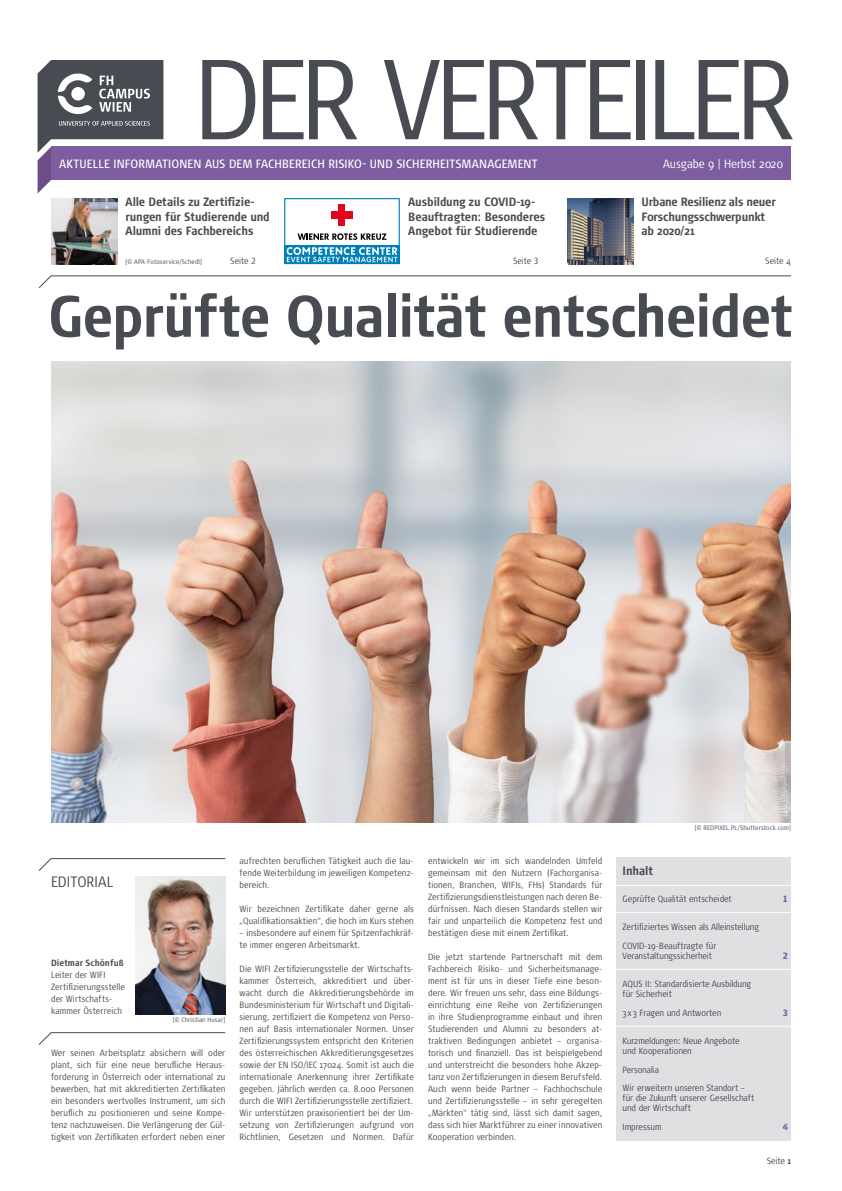
<style>
.page{position:relative;width:842px;height:1191px;background:#fff}
.page>*{position:absolute;margin:0;border:0;box-sizing:border-box;transform-origin:0 0}
.t1{font:300 condensed 113.2px "Signa OT";letter-spacing:-.06em;color:#494b52}
.t2{font:700 condensed 58px "Signa OT";letter-spacing:-.015em;color:#494b52}
.t3{font:300 condensed 15px "Signa OT";color:#494b52}
.t4{font:700 condensed 12px/14.4px "Signa OT";letter-spacing:-.01em;color:#494b52}
.t5{font:condensed 12px "Signa OT";letter-spacing:.01em;color:#fff}
.t6{font:300 condensed 12px "Signa OT";letter-spacing:-.015em;color:#fff}
.t7{font:300 condensed 9px/12px "Signa OT";letter-spacing:.01em;color:#494b52;text-align:justify}
.t8{font:300 condensed 9px/10px "Signa OT";letter-spacing:-.01em;color:#494b52}
.t9{font:700 condensed 9px "Signa OT";letter-spacing:.01em;color:#494b52}
.t10{font:900 condensed 9px "Signa OT";color:#7d5d9f}
.t11{font:300 condensed 6.5px "Signa OT";letter-spacing:.025em;color:#494b52}
.s1{font-weight:700}
</style>
<div class="page">
<div style="left:51px;top:147px;width:740px;height:33px;background:#7d5d9f"></div>
<svg style="left:38px;top:275px;width:753px;height:14px"></svg>
<svg style="left:38px;top:858px;width:188px;height:13px"></svg>
<svg style="left:38px;top:1032px;width:188px;height:13px"></svg>
<img style="left:135px;top:876px;width:90px;height:138px">
<img style="left:51px;top:362px;width:740px;height:460px">
<div style="left:617px;top:857px;width:174px;height:283px;background:#e0e0e2"></div>
<hr style="left:614px;top:885px;width:179px;height:1px;background:#fff">
<hr style="left:614px;top:912px;width:179px;height:1px;background:#fff">
<hr style="left:614px;top:968px;width:179px;height:1px;background:#fff">
<hr style="left:614px;top:1025px;width:179px;height:1px;background:#fff">
<svg style="left:38px;top:60px;width:125px;height:133px"></svg>
<img style="left:567px;top:198px;width:66px;height:66px">
<svg style="left:284px;top:198px;width:116px;height:66px"></svg>
<img style="left:51px;top:198px;width:66px;height:66px">
<h1 class="t1" style="left:194px;top:37px;width:604px">DER VERTEILER</h1>
<h3 class="t5" style="left:59px;top:157px;width:480px">AKTUELLE INFORMATIONEN AUS DEM FACHBEREICH RISIKO- UND SICHERHEITSMANAGEMENT</h3>
<h3 class="t6" style="left:663px;top:157px;width:121px">Ausgabe 9 | Herbst 2020</h3>
<h3 class="t4" style="left:126px;top:195px;width:146px">Alle Details zu Zertifizie&shy;rungen für Studierende und<br>Alumni des Fachbereichs</h3>
<h3 class="t4" style="left:408px;top:195px;width:138px">Ausbildung zu COVID-19-<br>Beauftragten: Besonderes<br>Angebot für Studierende</h3>
<h3 class="t4" style="left:641px;top:195px;width:136px">Urbane Resilienz als neuer<br>Forschungsschwerpunkt ab 2020/21</h3>
<p class="t7" style="left:230px;top:255px;width:27px">Seite 2</p>
<p class="t7" style="left:513px;top:255px;width:27px">Seite 3</p>
<p class="t7" style="left:765px;top:255px;width:27px">Seite 4</p>
<h2 class="t2" style="left:48px;top:282px;width:746px">Geprüfte Qualität entscheidet</h2>
<p class="t11" style="left:126px;top:258px;width:78px">[© APA-Fotoservice/Schedl]</p>
<h3 class="t3" style="left:51px;top:873px;width:64px">EDITORIAL</h3>
<p class="t9" style="left:51px;top:958px;width:74px">Dietmar Schönfuß</p>
<p class="t7" style="left:51px;top:969px;width:75px;text-align:left">Leiter der WIFI<br>Zertifizierungsstelle der Wirtschafts&shy;kammer Österreich</p>
<p class="t11" style="left:173px;top:1016px;width:54px">[© Christian Husar]</p>
<p class="t7" style="left:51px;top:1047px;width:176px">Wer seinen Arbeitsplatz absichern will oder plant, sich für eine neue berufliche Heraus&shy;forderung in Österreich oder international zu bewerben, hat mit akkreditierten Zertifikaten ein besonders wertvolles Instrument, um sich beruflich zu positionieren und seine Kompe&shy;tenz nachzuweisen. Die Verlängerung der Gül&shy;tigkeit von Zertifikaten erfordert neben einer</p>
<p class="t7" style="left:240px;top:855px;width:176px">aufrechten beruflichen Tätigkeit auch die lau&shy;fende Weiterbildung im jeweiligen Kompetenz&shy;bereich.</p>
<p class="t7" style="left:240px;top:903px;width:176px">Wir bezeichnen Zertifikate daher gerne als „Qualifikationsaktien“, die hoch im Kurs stehen</p>
<p class="t7" style="left:240px;top:927px;width:176px">– insbesondere auf einem für Spitzenfachkräf&shy;te immer engeren Arbeitsmarkt.</p>
<p class="t7" style="left:240px;top:963px;width:176px">Die WIFI Zertifizierungsstelle der Wirtschafts&shy;kammer Österreich, akkreditiert und über&shy;wacht durch die Akkreditierungsbehörde im Bundesministerium für Wirtschaft und Digitali&shy;sierung, zertifiziert die Kompetenz von Perso&shy;nen auf Basis internationaler Normen. Unser Zertifizierungssystem entspricht den Kriterien des österreichischen Akkreditierungsgesetzes sowie der EN ISO/IEC 17024. Somit ist auch die internationale Anerkennung ihrer Zertifikate gegeben. Jährlich werden ca. 8.000 Personen durch die WIFI Zertifizierungsstelle zertifiziert.<br>Wir unterstützen praxisorientiert bei der Um&shy;setzung von Zertifizierungen aufgrund von Richtlinien, Gesetzen und Normen. Dafür</p>
<p class="t7" style="left:428px;top:855px;width:176px">entwickeln wir im sich wandelnden Umfeld gemeinsam mit den Nutzern (Fachorganisa&shy;tionen, Branchen, WIFIs, FHs) Standards für Zertifizierungsdienstleistungen nach deren Be&shy;dürfnissen. Nach diesen Standards stellen wir fair und unparteilich die Kompetenz fest und bestätigen diese mit einem Zertifikat.</p>
<p class="t7" style="left:428px;top:951px;width:176px">Die jetzt startende Partnerschaft mit dem Fachbereich Risiko- und Sicherheitsmanage&shy;ment ist für uns in dieser Tiefe eine beson&shy;dere. Wir freuen uns sehr, dass eine Bildungs&shy;einrichtung eine Reihe von Zertifizierungen in ihre Studienprogramme einbaut und ihren Studierenden und Alumni zu besonders at&shy;traktiven Bedingungen anbietet – organisa&shy;torisch und finanziell. Das ist beispielgebend und unterstreicht die besonders hohe Akzep&shy;tanz von Zertifizierungen in diesem Berufsfeld.<br>Auch wenn beide Partner – Fachhochschule und Zertifizierungsstelle – in sehr geregelten „Märkten“ tätig sind, lässt sich damit sagen, dass sich hier Marktführer zu einer innovativen Kooperation verbinden.</p>
<p class="t11" style="left:695px;top:824px;width:98px">[© REDPIXEL.PL/Shutterstock.com]</p>
<h3 class="t4" style="left:623px;top:863px;width:32px">Inhalt</h3>
<p class="t8" style="left:623px;top:894px;width:111px">Geprüfte Qualität entscheidet</p>
<p class="t7" style="left:623px;top:918px;width:138px;line-height:18.5px">Zertifiziertes Wissen als Alleinstellung<br>COVID-19-Beauftragte für</p>
<p class="t8" style="left:623px;top:951px;width:91px">Veranstaltungssicherheit</p>
<p class="t8" style="left:623px;top:979px;width:130px">AQUS II: Standardisierte Ausbildung für Sicherheit</p>
<p class="t8" style="left:623px;top:1008px;width:100px">3 x 3 Fragen und Antworten</p>
<p class="t8" style="left:623px;top:1036px;width:118px">Kurzmeldungen: Neue Angebote und Kooperationen</p>
<p class="t8" style="left:623px;top:1060px;width:124px;line-height:18.5px">Personalia<br>Wir erweitern unseren Standort –</p>
<p class="t7" style="left:623px;top:1093px;width:133px;line-height:10px">für die Zukunft unserer Gesellschaft und der Wirtschaft</p>
<p class="t7" style="left:623px;top:1120px;width:40px">Impressum</p>
<p class="t10" style="left:783px;top:893px;width:7px">1</p>
<p class="t10" style="left:783px;top:950px;width:7px">2</p>
<p class="t10" style="left:783px;top:1007px;width:7px">3</p>
<p class="t10" style="left:783px;top:1121px;width:7px">4</p>
<p class="t7" style="left:767px;top:1155px;width:26px">Seite <span class="s1">1</span></p>
</div>
